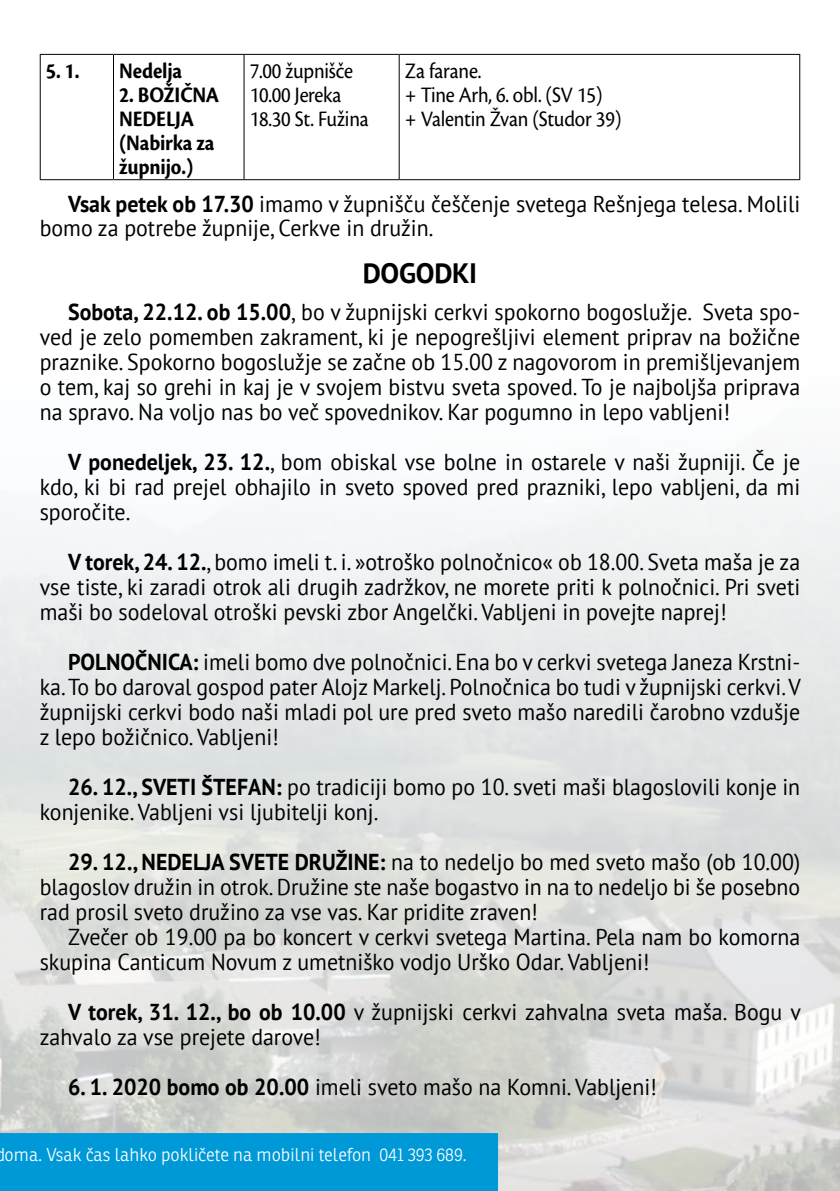
<style>
.page{position:relative;width:840px;height:1191px;background:#fff}
.page>*{position:absolute;margin:0;border:0;box-sizing:border-box;transform-origin:0 0}
.t1{font:700 28px "PT Sans";letter-spacing:-.01em;color:#000}
.t2{font:23px/25px "PT Sans";color:#000;text-align:justify;scale:.95 1}
.t3{font:23px/24px "Cronos Pro";letter-spacing:-.01em;color:#000;scale:.9 1}
.t4{font:700 23px/24px "Cronos Pro";letter-spacing:-.01em;color:#000;scale:.9 1}
.t5{font:300 18px "Ronnia";color:#fff}
.s1{font-weight:700}
</style>
<div class="page">
<img style="left:0;top:482px;width:839px;height:709px">
<div style="left:0;top:1133px;width:497px;height:58px;background:#0099d8"></div>
<hr style="left:40px;top:54px;width:73px;height:1px;background:#00000a">
<hr style="left:113px;top:54px;width:131px;height:1px;background:#00000a">
<hr style="left:244px;top:54px;width:155px;height:1px;background:#00000a">
<hr style="left:399px;top:54px;width:400px;height:1px;background:#00000a">
<hr style="left:40px;top:179px;width:73px;height:1px;background:#00000a">
<hr style="left:113px;top:179px;width:131px;height:1px;background:#00000a">
<hr style="left:244px;top:179px;width:155px;height:1px;background:#00000a">
<hr style="left:399px;top:179px;width:400px;height:1px;background:#00000a">
<hr style="left:40px;top:55px;width:1px;height:124px;background:#00000a">
<hr style="left:113px;top:55px;width:1px;height:124px;background:#00000a">
<hr style="left:243px;top:55px;width:1px;height:124px;background:#00000a">
<hr style="left:398px;top:55px;width:1px;height:124px;background:#00000a">
<hr style="left:798px;top:55px;width:1px;height:124px;background:#00000a">
<p class="t4" style="left:46px;top:59px;width:39px">5. 1.</p>
<p class="t4" style="left:119px;top:59px;width:71px">Nedelja</p>
<p class="t4" style="left:119px;top:83px;width:112px">2. BOŽIČNA<br>NEDELJA (Nabirka za župnijo.)</p>
<p class="t3" style="left:249px;top:59px;width:133px">7.00 župnišče<br>10.00 Jereka<br>18.30 St. Fužina</p>
<p class="t3" style="left:404px;top:59px;width:242px">Za farane.<br>+ Tine Arh, 6. obl. (SV 15)<br>+ Valentin Žvan (Studor 39)</p>
<p class="t2" style="left:40px;top:192px;width:801px;line-height:24px;text-indent:28px"><span class="s1">Vsak petek ob 17.30</span> imamo v župnišču češčenje svetega Rešnjega telesa. Molili bomo za potrebe župnije, Cerkve in družin.</p>
<p class="t1" style="left:362px;top:255px;width:116px">DOGODKI</p>
<p class="t2" style="left:40px;top:299px;width:801px;text-indent:28px"><span class="s1">Sobota, 22.12. ob 15.00</span>, bo v župnijski cerkvi spokorno bogoslužje. Sveta spo&shy;ved je zelo pomemben zakrament, ki je nepogrešljivi element priprav na božične praznike. Spokorno bogoslužje se začne ob 15.00 z nagovorom in premišljevanjem o tem, kaj so grehi in kaj je v svojem bistvu sveta spoved. To je najboljša priprava na spravo. Na voljo nas bo več spovednikov. Kar pogumno in lepo vabljeni!</p>
<p class="t2" style="left:40px;top:449px;width:801px;text-indent:28px"><span class="s1">V ponedeljek, 23. 12.</span>, bom obiskal vse bolne in ostarele v naši župniji. Če je kdo, ki bi rad prejel obhajilo in sveto spoved pred prazniki, lepo vabljeni, da mi sporočite.</p>
<p class="t2" style="left:40px;top:549px;width:801px;text-indent:28px"><span class="s1">V torek, 24. 12.</span>, bomo imeli t. i. »otroško polnočnico« ob 18.00. Sveta maša je za vse tiste, ki zaradi otrok ali drugih zadržkov, ne morete priti k polnočnici. Pri sveti maši bo sodeloval otroški pevski zbor Angelčki. Vabljeni in povejte naprej!</p>
<p class="t2" style="left:40px;top:649px;width:802px;text-indent:28px"><span class="s1">POLNOČNICA:</span> imeli bomo dve polnočnici. Ena bo v cerkvi svetega Janeza Krstni&shy;ka. To bo daroval gospod pater Alojz Markelj. Polnočnica bo tudi v župnijski cerkvi. V župnijski cerkvi bodo naši mladi pol ure pred sveto mašo naredili čarobno vzdušje z lepo božičnico. Vabljeni!</p>
<p class="t2" style="left:40px;top:774px;width:801px;text-indent:28px"><span class="s1">26. 12., SVETI ŠTEFAN:</span> po tradiciji bomo po 10. sveti maši blagoslovili konje in konjenike. Vabljeni vsi ljubitelji konj.</p>
<p class="t2" style="left:40px;top:849px;width:801px;text-indent:28px"><span class="s1">29. 12., NEDELJA SVETE DRUŽINE:</span> na to nedeljo bo med sveto mašo (ob 10.00) blagoslov družin in otrok. Družine ste naše bogastvo in na to nedeljo bi še posebno rad prosil sveto družino za vse vas. Kar pridite zraven!</p>
<p class="t2" style="left:40px;top:924px;width:801px;text-indent:28px">Zvečer ob 19.00 pa bo koncert v cerkvi svetega Martina. Pela nam bo komorna skupina Canticum Novum z umetniško vodjo Urško Odar. Vabljeni!</p>
<p class="t2" style="left:40px;top:999px;width:802px;text-indent:28px"><span class="s1">V torek, 31. 12., bo ob 10.00</span> v župnijski cerkvi zahvalna sveta maša. Bogu v zahvalo za vse prejete darove!</p>
<p class="t2" style="left:68px;top:1074px;width:621px"><span class="s1">6. 1. 2020 bomo ob 20.00</span> imeli sveto mašo na Komni. Vabljeni!</p>
<p class="t5" style="left:5px;top:1144px;width:463px">oma. Vsak čas lahko pokličete na mobilni telefon 041 393 689.</p>
</div>
